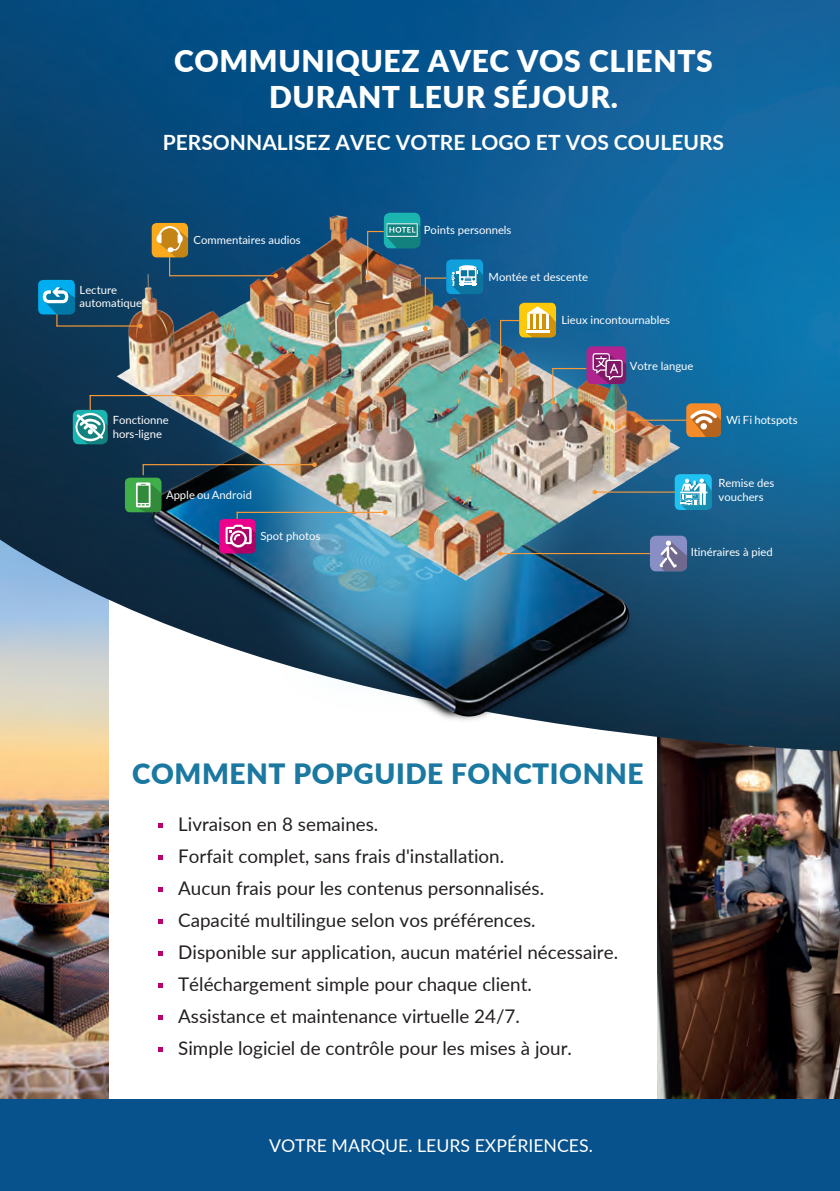
<style>
.page{position:relative;width:840px;height:1191px;background:#fff}
.page>*{position:absolute;margin:0;border:0;box-sizing:border-box;transform-origin:0 0}
.t1{font:900 30px/36px "Lato";letter-spacing:.02em;color:#fff;text-align:center}
.t2{font:900 28px "Lato";letter-spacing:.02em;color:#1a78a1}
.t3{font:700 21px "Lato";color:#fff}
.t4{font:18.8px/32px "Lato";color:#231f20}
.t5{font:17.6px "Lato";color:#fff}
.t6{font:11.2px/13.6px "Lato";color:#fff}
.t7{font:11.2px "Lato";color:#fff}
.s1{font-style:inherit}
</style>
<div class="page">
<img style="left:657px;top:751px;width:182px;height:348px">
<img style="left:0;top:751px;width:108px;height:348px">
<img style="left:0;top:0;width:839px;height:751px">
<div style="left:0;top:1099px;width:839px;height:92px;background:#07528d"></div>
<img style="left:145px;top:647px;width:504px;height:91px">
<img style="left:182px;top:647px;width:457px;height:94px">
<img style="left:88px;top:184px;width:648px;height:463px">
<hr style="left:424px;top:277px;width:22px;height:2px;background:#f89937">
<hr style="left:424px;top:278px;width:1px;height:51px;background:#f89937">
<svg style="left:423px;top:326px;width:4px;height:5px"></svg>
<hr style="left:499px;top:320px;width:2px;height:60px;background:#f89937">
<svg style="left:498px;top:378px;width:4px;height:5px"></svg>
<svg style="left:499px;top:320px;width:20px;height:1px"></svg>
<hr style="left:56px;top:325px;width:84px;height:1px;background:#f89937">
<svg style="left:138px;top:324px;width:5px;height:4px"></svg>
<hr style="left:169px;top:275px;width:106px;height:1px;background:#f89937">
<svg style="left:273px;top:273px;width:5px;height:5px"></svg>
<hr style="left:90px;top:395px;width:144px;height:1px;background:#f89937">
<svg style="left:232px;top:393px;width:5px;height:5px"></svg>
<svg style="left:142px;top:464px;width:2px;height:11px"></svg>
<hr style="left:143px;top:464px;width:171px;height:1px;background:#f89937">
<svg style="left:312px;top:462px;width:5px;height:5px"></svg>
<hr style="left:236px;top:512px;width:149px;height:1px;background:#f89937">
<svg style="left:382px;top:510px;width:5px;height:5px"></svg>
<hr style="left:500px;top:553px;width:151px;height:1px;background:#f89937">
<svg style="left:498px;top:551px;width:4px;height:5px"></svg>
<hr style="left:367px;top:231px;width:1px;height:46px;background:#f89937">
<svg style="left:365px;top:275px;width:5px;height:5px"></svg>
<hr style="left:552px;top:368px;width:1px;height:34px;background:#f89937">
<svg style="left:550px;top:400px;width:5px;height:4px"></svg>
<hr style="left:552px;top:368px;width:34px;height:1px;background:#f89937">
<hr style="left:636px;top:419px;width:50px;height:2px;background:#f89937">
<svg style="left:633px;top:418px;width:5px;height:4px"></svg>
<hr style="left:594px;top:491px;width:92px;height:1px;background:#f89937">
<svg style="left:592px;top:490px;width:4px;height:4px"></svg>
<div style="left:38px;top:280px;width:37px;height:34px;background:#00aeef;border-radius:5px"></div>
<svg style="left:42px;top:287px;width:34px;height:39px"></svg>
<div style="left:152px;top:223px;width:36px;height:34px;background:#f9a91b;border-radius:5px"></div>
<svg style="left:156px;top:225px;width:32px;height:51px"></svg>
<div style="left:383px;top:213px;width:37px;height:35px;background:#1bb4af;border-radius:6px"></div>
<svg style="left:367px;top:223px;width:53px;height:25px"></svg>
<div style="left:446px;top:259px;width:37px;height:35px;background:#10a0db;border-radius:5px"></div>
<svg style="left:451px;top:265px;width:32px;height:29px"></svg>
<div style="left:519px;top:303px;width:36px;height:34px;background:#fec80b;border-radius:5px"></div>
<svg style="left:525px;top:306px;width:31px;height:32px"></svg>
<hr style="left:525px;top:330px;width:24px;height:3px;background:#fff">
<hr style="left:526px;top:314px;width:3px;height:15px;background:#fff">
<hr style="left:532px;top:314px;width:3px;height:15px;background:#fff">
<hr style="left:539px;top:314px;width:3px;height:15px;background:#fff">
<hr style="left:545px;top:314px;width:3px;height:15px;background:#fff">
<div style="left:586px;top:346px;width:39px;height:38px;background:#af248f;border-radius:5px"></div>
<svg style="left:592px;top:353px;width:34px;height:31px"></svg>
<div style="left:685px;top:403px;width:35px;height:34px;background:#f68b2a;border-radius:5px"></div>
<svg style="left:689px;top:409px;width:32px;height:28px"></svg>
<div style="left:649px;top:536px;width:37px;height:35px;background:#898ec5;border-radius:6px"></div>
<svg style="left:659px;top:540px;width:27px;height:31px"></svg>
<div style="left:674px;top:474px;width:37px;height:36px;background:#1fc2f3;border-radius:5px"></div>
<svg style="left:680px;top:478px;width:32px;height:32px"></svg>
<div style="left:219px;top:519px;width:36px;height:34px;background:#ed028c;border-radius:5px"></div>
<svg style="left:225px;top:525px;width:31px;height:28px"></svg>
<div style="left:125px;top:477px;width:36px;height:35px;background:#40ae49;border-radius:5px"></div>
<svg style="left:136px;top:482px;width:26px;height:30px"></svg>
<div style="left:73px;top:410px;width:34px;height:34px;background:#1bb4af;border-radius:6px"></div>
<svg style="left:75px;top:395px;width:33px;height:49px"></svg>
<svg style="left:236px;top:512px;width:2px;height:7px"></svg>
<svg style="left:158px;top:823px;width:5px;height:5px"></svg>
<svg style="left:158px;top:855px;width:5px;height:5px"></svg>
<svg style="left:158px;top:887px;width:5px;height:5px"></svg>
<svg style="left:158px;top:919px;width:5px;height:5px"></svg>
<svg style="left:158px;top:951px;width:5px;height:5px"></svg>
<svg style="left:158px;top:983px;width:5px;height:5px"></svg>
<svg style="left:158px;top:1015px;width:5px;height:5px"></svg>
<svg style="left:158px;top:1047px;width:5px;height:5px"></svg>
<p class="t1" style="left:174px;top:42px;width:540px">COMMUNIQUEZ AVEC VOS CLIENTS<br>DURANT LEUR SÉJOUR.</p>
<p class="t3" style="left:163px;top:127px;width:562px">PERSONNALISEZ AVEC VOTRE LOGO ET VOS COULEURS</p>
<p class="t6" style="left:79px;top:282px;width:64px">Lecture automatique</p>
<p class="t6" style="left:193px;top:233px;width:108px">Commentaires audios</p>
<p class="t6" style="left:113px;top:413px;width:58px">Fonctionne hors-ligne</p>
<p class="t7" style="left:166px;top:488px;width:87px">Apple o<span class="s1">u</span> Android</p>
<p class="t6" style="left:260px;top:529px;width:61px">Spot photos</p>
<p class="t6" style="left:423px;top:222px;width:89px">Points personnels</p>
<p class="t6" style="left:488px;top:269px;width:101px">Montée et descente</p>
<p class="t6" style="left:561px;top:313px;width:110px">Lieux incontournables</p>
<p class="t6" style="left:629px;top:358px;width:65px">Votre langue</p>
<p class="t7" style="left:726px;top:413px;width:73px">Wi Fi hotspots</p>
<p class="t6" style="left:718px;top:476px;width:57px">Remise des vouchers</p>
<p class="t6" style="left:690px;top:544px;width:84px">Itinéraires à pied</p>
<p class="t2" style="left:132px;top:753px;width:512px">COMMENT POPGUIDE FONCTIONNE</p>
<p class="t4" style="left:178px;top:807px;width:441px">Livraison en 8 semaines.<br>Forfait complet, sans frais d'installation.<br>Aucun frais pour les contenus personnalisés.<br>Capacité multilingue selon vos préférences.<br>Disponible sur application, aucun matériel nécessaire.<br>Téléchargement simple pour chaque client.<br>Assistance et maintenance virtuelle 24/7.<br>Simple logiciel de contrôle pour les mises à jour.</p>
<p class="t5" style="left:269px;top:1133px;width:325px">VOTRE MARQUE. LEURS EXPÉRIENCES.</p>
</div>
